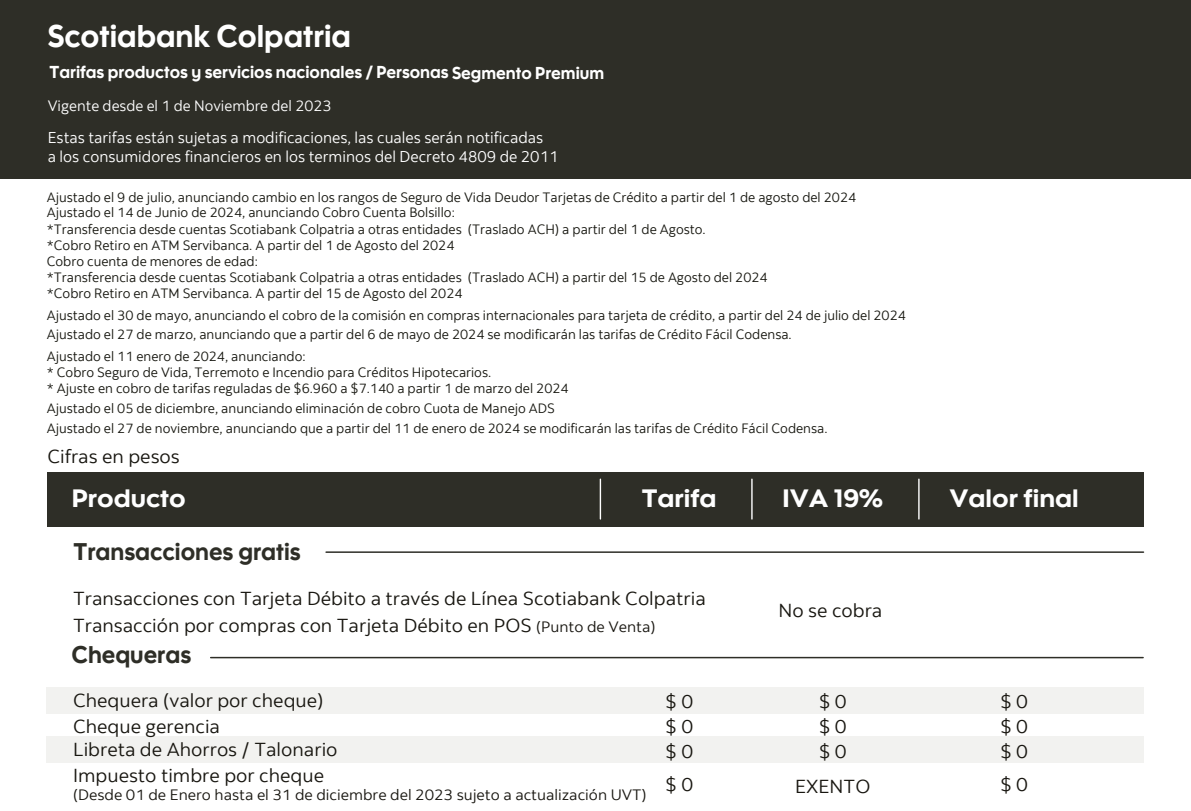
<style>
.page{position:relative;width:1191px;height:811px;background:#fff}
.page>*{position:absolute;margin:0;border:0;box-sizing:border-box;transform-origin:0 0}
.t1{font:31.2px "Scotia Headline";color:#fff;scale:.96 1}
.t2{font:25.05px "Scotia Headline";color:#fff;scale:1.05 1}
.t3{font:24px "Scotia Headline";color:#2e2e27;scale:.96 1}
.t4{font:18.75px/27px "Scotia";color:#181610;scale:1.05 1}
.t5{font:17.25px "Scotia Headline";color:#fff;scale:.96 1}
.t6{font:15.6px/18.8px "Scotia";color:#fff}
.t7{font:15px "Scotia";color:#181610;scale:1.05 1}
.t8{font:15px "Scotia";color:#fff}
.t9{font:13.5px/16px "Scotia";color:#171710}
.s1{font-size:15px}
</style>
<div class="page">
<div style="left:0;top:0;width:1191px;height:178px;background:#2e2e27"></div>
<div style="left:47px;top:471px;width:1096px;height:55px;background:#2e2e27"></div>
<hr style="left:599px;top:479px;width:2px;height:39px;background:#fff">
<hr style="left:751px;top:479px;width:1px;height:39px;background:#fff">
<hr style="left:918px;top:479px;width:1px;height:39px;background:#fff">
<hr style="left:326px;top:551px;width:817px;height:1px;background:#2e2e27">
<div style="left:46px;top:687px;width:1097px;height:26px;background:#f2f2f0"></div>
<div style="left:46px;top:736px;width:1097px;height:26px;background:#f2f2f0"></div>
<hr style="left:211px;top:656px;width:932px;height:2px;background:#2e2e27">
<h1 class="t1" style="left:48px;top:18px;width:317px">Scotiabank Colpatria</h1>
<p class="t5" style="left:50px;top:62px;width:579px">Tarifas productos y servicios nacionales / Personas Segmento Premium</p>
<p class="t8" style="left:48px;top:97px;width:285px">Vigente desde el 1 de Noviembre del 2023</p>
<p class="t6" style="left:48px;top:129px;width:512px">Estas tarifas están sujetas a modificaciones, las cuales serán notificadas<br>a los consumidores financieros en los terminos del Decreto 4809 de 2011</p>
<p class="t9" style="left:47px;top:189px;width:811px">Ajustado el 9 de julio, anunciando cambio en los rangos de Seguro de Vida Deudor Tarjetas de Crédito a partir del 1 de agosto del 2024<br>Ajustado el 14 de Junio de 2024, anunciando Cobro Cuenta Bolsillo:<br>*Transferencia desde cuentas Scotiabank Colpatria a otras entidades (Traslado ACH) a partir del 1 de Agosto.<br>*Cobro Retiro en ATM Servibanca. A partir del 1 de Agosto del 2024<br>Cobro cuenta de menores de edad:<br>*Transferencia desde cuentas Scotiabank Colpatria a otras entidades (Traslado ACH) a partir del 15 de Agosto del 2024<br>*Cobro Retiro en ATM Servibanca. A partir del 15 de Agosto del 2024</p>
<p class="t9" style="left:47px;top:307px;width:860px">Ajustado el 30 de mayo, anunciando el cobro de la comisión en compras internacionales para tarjeta de crédito, a partir del 24 de julio del 2024</p>
<p class="t9" style="left:47px;top:326px;width:746px">Ajustado el 27 de marzo, anunciando que a partir del 6 de mayo de 2024 se modificarán las tarifas de Crédito Fácil Codensa.</p>
<p class="t9" style="left:47px;top:348px;width:523px">Ajustado el 11 enero de 2024, anunciando:<br>* Cobro Seguro de Vida, Terremoto e Incendio para Créditos Hipotecarios.<br>* Ajuste en cobro de tarifas reguladas de $6.960 a $7.140 a partir 1 de marzo del 2024</p>
<p class="t9" style="left:47px;top:400px;width:509px">Ajustado el 05 de diciembre, anunciando eliminación de cobro Cuota de Manejo ADS</p>
<p class="t9" style="left:47px;top:420px;width:782px">Ajustado el 27 de noviembre, anunciando que a partir del 11 de enero de 2024 se modificarán las tarifas de Crédito Fácil Codensa.</p>
<h3 class="t4" style="left:47px;top:443px;width:127px">Cifras en pesos</h3>
<h2 class="t2" style="left:72px;top:483px;width:110px">Producto</h2>
<h2 class="t2" style="left:641px;top:483px;width:73px">Tarifa</h2>
<h2 class="t2" style="left:782px;top:483px;width:97px">IVA 19%</h2>
<h2 class="t2" style="left:949px;top:483px;width:125px">Valor final</h2>
<h3 class="t3" style="left:74px;top:537px;width:238px">Transacciones gratis</h3>
<h3 class="t4" style="left:73px;top:585px;width:604px">Transacciones con Tarjeta Débito a través de Línea Scotiabank Colpatria<br>Transacción por compras con Tarjeta Débito en POS <span class="s1">(Punto de Venta)</span></h3>
<h3 class="t3" style="left:72px;top:640px;width:126px">Chequeras</h3>
<h3 class="t4" style="left:778px;top:597px;width:100px">No se cobra</h3>
<h3 class="t4" style="left:73px;top:687px;width:240px">Chequera (valor por cheque)</h3>
<h3 class="t4" style="left:665px;top:687px;width:28px">$ 0</h3>
<h3 class="t4" style="left:1000px;top:687px;width:28px">$ 0</h3>
<h3 class="t4" style="left:73px;top:714px;width:253px;line-height:23.4px">Cheque gerencia<br>Libreta de Ahorros / Talonario</h3>
<h3 class="t4" style="left:665px;top:713px;width:28px">$ 0</h3>
<h3 class="t4" style="left:818px;top:688px;width:28px;line-height:25.5px">$ 0 $ 0</h3>
<h3 class="t4" style="left:1000px;top:713px;width:28px">$ 0</h3>
<h3 class="t4" style="left:665px;top:737px;width:28px">$ 0</h3>
<h3 class="t4" style="left:818px;top:737px;width:28px">$ 0</h3>
<h3 class="t4" style="left:1000px;top:737px;width:28px">$ 0</h3>
<h3 class="t4" style="left:73px;top:761px;width:240px">Impuesto timbre por cheque</h3>
<p class="t7" style="left:73px;top:785px;width:547px">(Desde 01 de Enero hasta el 31 de diciembre del 2023 sujeto a actualización UVT)</p>
<h3 class="t4" style="left:665px;top:771px;width:28px">$ 0</h3>
<h3 class="t4" style="left:795px;top:772px;width:73px">EXENTO</h3>
<h3 class="t4" style="left:1000px;top:771px;width:28px">$ 0</h3>
</div>
